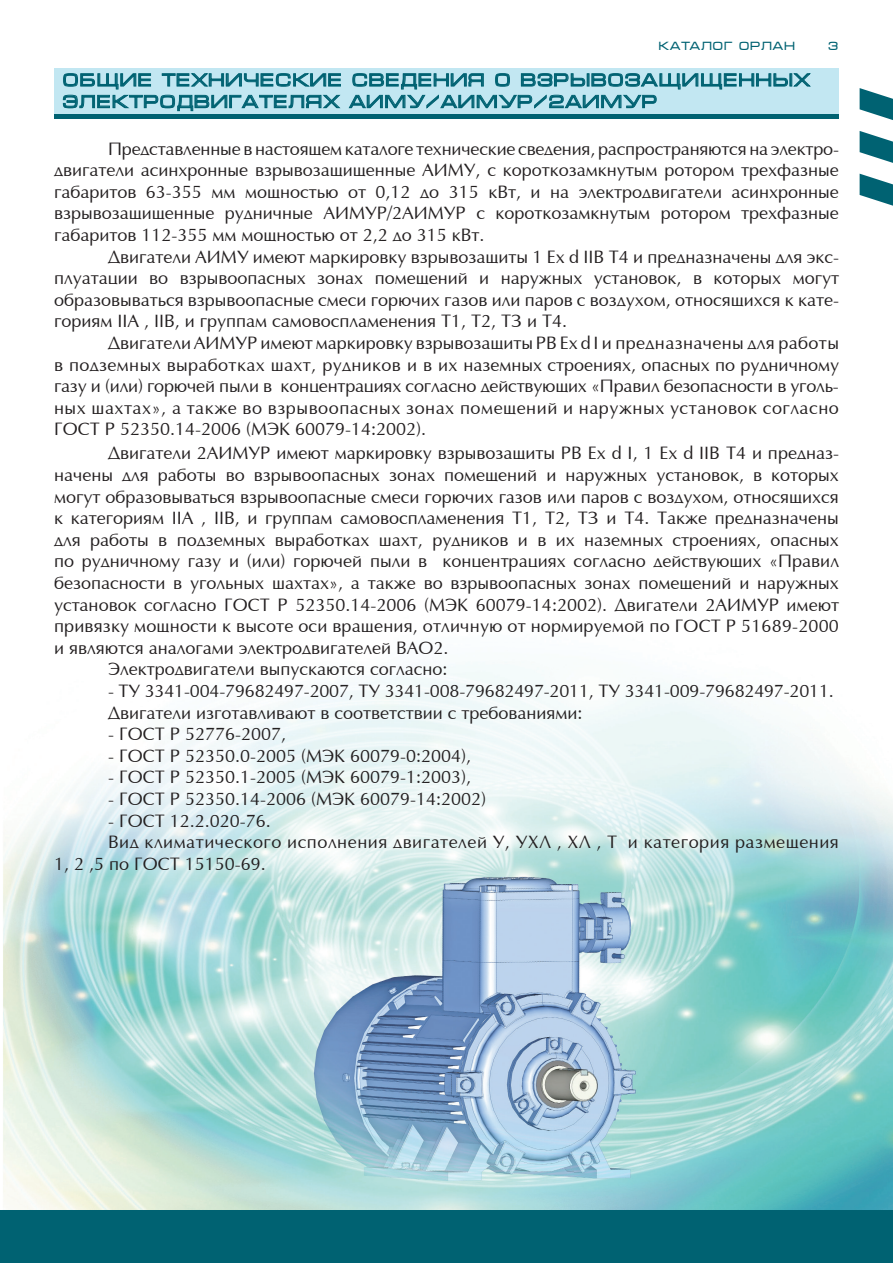
<style>
.page{position:relative;width:893px;height:1263px;background:#fff}
.page>*{position:absolute;margin:0;border:0;box-sizing:border-box;transform-origin:0 0}
.t1{font:18px/21.6px "Optima";color:#231f20;text-align:justify}
.t2{font:18px/21.6px "Micra";color:#006272}
.t3{font:18px "Optima";letter-spacing:.03em;color:#231f20}
.t4{font:12px "Micra";color:#006272}
</style>
<div class="page">
<div style="left:0;top:1209px;width:893px;height:54px;background:#006272"></div>
<svg style="left:860px;top:174px;width:33px;height:32px"></svg>
<svg style="left:860px;top:131px;width:33px;height:32px"></svg>
<svg style="left:860px;top:88px;width:33px;height:32px"></svg>
<img style="left:3px;top:662px;width:890px;height:547px">
<div style="left:54px;top:68px;width:785px;height:46px;background:#c2e7f2"></div>
<svg style="left:63px;top:73px;width:278px;height:38px"></svg>
<svg style="left:348px;top:73px;width:463px;height:36px"></svg>
<div style="left:54px;top:114px;width:785px;height:5px;background:#006272"></div>
<p class="t4" style="left:658px;top:40px;width:138px">КАТАЛОГ ОРЛАН</p>
<p class="t4" style="left:828px;top:40px;width:13px">3</p>
<p class="t2" style="left:63px;top:69px;width:750px">ОБЩИЕ ТЕХНИЧЕСКИЕ СВЕДЕНИЯ о взрывозащищенных электродвигателях АИМУ/АИМУР/2аимур</p>
<p class="t1" style="left:54px;top:138px;width:786px;text-indent:54px">Представленные в настоящем каталоге технические сведения, распространяются на электро&shy;двигатели асинхронные взрывозащищенные АИМУ, с короткозамкнутым ротором трехфазные габаритов 63-355 мм мощностью от 0,12 до 315 кВт, и на электродвигатели асинхронные взрывозащищенные рудничные АИМУР/2АИМУР с короткозамкнутым ротором трехфазные габаритов 112-355 мм мощностью от 2,2 до 315 кВт.</p>
<p class="t1" style="left:54px;top:246px;width:786px;text-indent:54px">Двигатели АИМУ имеют маркировку взрывозащиты 1 Ex d IIB T4 и предназначены для экс&shy;плуатации во взрывоопасных зонах помещений и наружных установок, в которых могут образовываться взрывоопасные смеси горючих газов или паров с воздухом, относящихся к кате&shy;гориям IIА , IIВ, и группам самовоспламенения Т1, Т2, ТЗ и Т4.</p>
<p class="t1" style="left:54px;top:333px;width:786px;text-indent:54px">Двигатели АИМУР имеют маркировку взрывозащиты РВ Ex d I и предназначены для работы в подземных выработках шахт, рудников и в их наземных строениях, опасных по рудничному газу и (или) горючей пыли в концентрациях согласно действующих «Правил безопасности в уголь&shy;ных шахтах», а также во взрывоопасных зонах помещений и наружных установок согласно ГОСТ Р 52350.14-2006 (МЭК 60079-14:2002).</p>
<p class="t1" style="left:108px;top:443px;width:732px">Двигатели 2АИМУР имеют маркировку взрывозащиты РВ Ex d I, 1 Ex d IIB T4 и предназ-</p>
<p class="t1" style="left:54px;top:465px;width:786px">начены для работы во взрывоопасных зонах помещений и наружных установок, в которых</p>
<p class="t1" style="left:54px;top:486px;width:786px">могут образовываться взрывоопасные смеси горючих газов или паров с воздухом, относящихся</p>
<p class="t1" style="left:54px;top:508px;width:786px">к категориям IIА , IIВ, и группам самовоспламенения Т1, Т2, ТЗ и Т4. Также предназначены</p>
<p class="t1" style="left:54px;top:530px;width:786px">для работы в подземных выработках шахт, рудников и в их наземных строениях, опасных</p>
<p class="t1" style="left:54px;top:551px;width:786px">по рудничному газу и (или) горючей пыли в концентрациях согласно действующих «Правил</p>
<p class="t1" style="left:54px;top:573px;width:786px">безопасности в угольных шахтах», а также во взрывоопасных зонах помещений и наружных</p>
<p class="t1" style="left:54px;top:594px;width:786px">установок согласно ГОСТ Р 52350.14-2006 (МЭК 60079-14:2002). Двигатели 2АИМУР имеют</p>
<p class="t1" style="left:54px;top:616px;width:786px">привязку мощности к высоте оси вращения, отличную от нормируемой по ГОСТ Р 51689-2000</p>
<p class="t1" style="left:54px;top:638px;width:396px">и являются аналогами электродвигателей ВАО2.</p>
<p class="t1" style="left:108px;top:659px;width:341px">Электродвигатели выпускаются согласно:</p>
<p class="t1" style="left:108px;top:681px;width:727px">- ТУ 3341-004-79682497-2007, ТУ 3341-008-79682497-2011, ТУ 3341-009-79682497-2011.<br>Двигатели изготавливают в соответствии с требованиями:</p>
<p class="t1" style="left:108px;top:724px;width:180px">- ГОСТ Р 52776-2007,</p>
<p class="t1" style="left:108px;top:746px;width:365px">- ГОСТ Р 52350.0-2005 (МЭК 60079-0:2004),</p>
<p class="t1" style="left:108px;top:767px;width:365px">- ГОСТ Р 52350.1-2005 (МЭК 60079-1:2003),</p>
<p class="t1" style="left:108px;top:789px;width:380px">- ГОСТ Р 52350.14-2006 (МЭК 60079-14:2002)</p>
<p class="t1" style="left:108px;top:810px;width:164px">- ГОСТ 12.2.020-76.</p>
<p class="t3" style="left:108px;top:833px;width:732px">Вид климатического исполнения двигателей У, УХЛ , ХЛ , Т и категория размещения</p>
<p class="t1" style="left:54px;top:854px;width:213px">1, 2 ,5 по ГОСТ 15150-69.</p>
</div>
